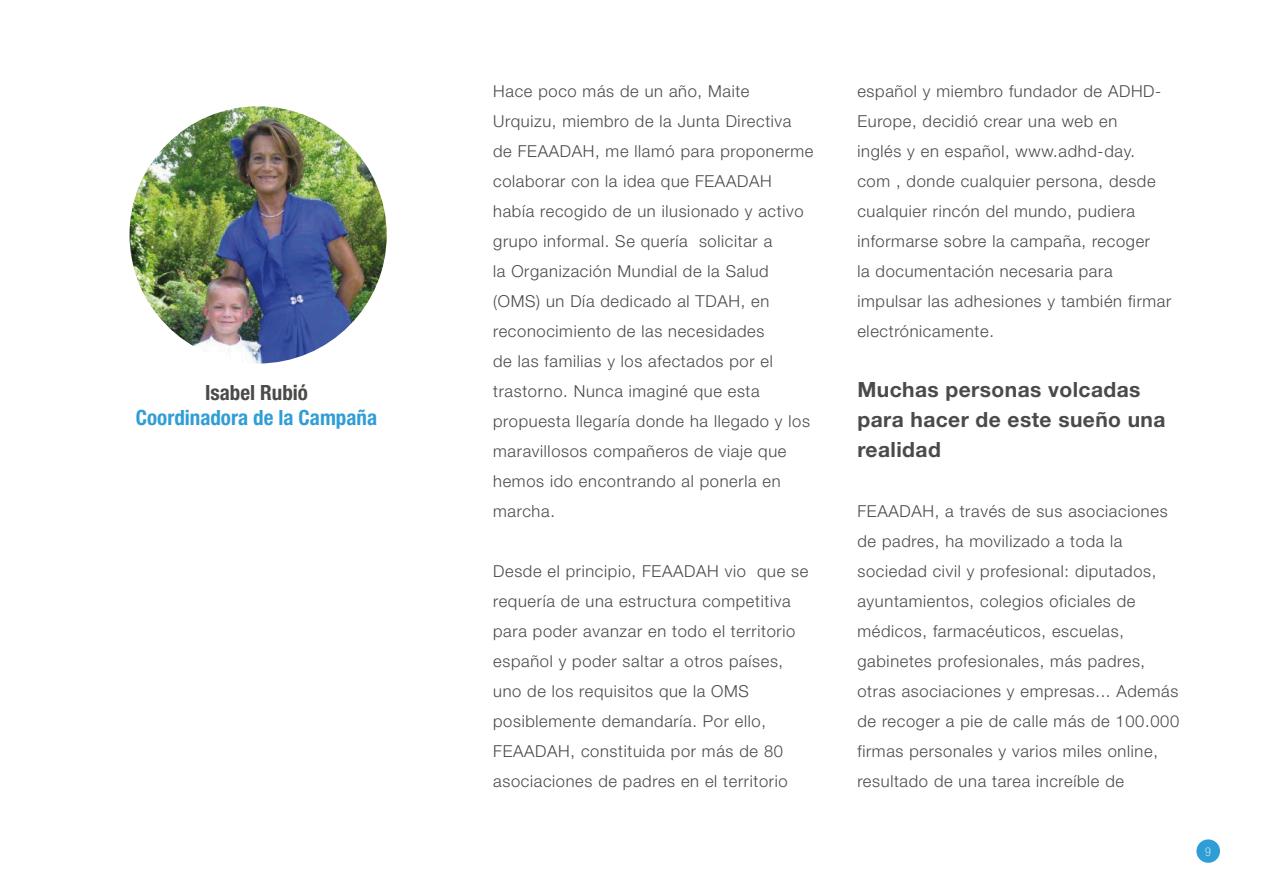
<style>
.page{position:relative;width:1263px;height:893px;background:#fff}
.page>*{position:absolute;margin:0;border:0;box-sizing:border-box;transform-origin:0 0}
.t1{font:700 21px/30px "Helvetica Neue LT Std";letter-spacing:.02em;color:#4a4a49}
.t2{font:700 condensed 21px "Helvetica Neue LT Std";color:#309ed6}
.t3{font:700 condensed 21px "Helvetica Neue LT Std";color:#4a4a49}
.t4{font:300 16.5px/30px "Helvetica Neue LT Std";letter-spacing:.04em;color:#4a4a49}
.t5{font:100 condensed 12px "Helvetica Neue LT Std";color:#fff}
</style>
<div class="page">
<div style="left:1196px;top:839px;width:24px;height:24px;background:#309ed6;border-radius:50%"></div>
<img style="left:129px;top:106px;width:258px;height:257px;border-radius:129px">
<p class="t3" style="left:205px;top:380px;width:104px">Isabel Rubió</p>
<p class="t2" style="left:136px;top:405px;width:243px">Coordinadora de la Campaña</p>
<p class="t4" style="left:493px;top:76px;width:322px">Hace poco más de un año, Maite Urquizu, miembro de la Junta Directiva de FEAADAH, me llamó para proponerme colaborar con la idea que FEAADAH había recogido de un ilusionado y activo grupo informal. Se quería solicitar a<br>la Organización Mundial de la Salud (OMS) un Día dedicado al TDAH, en reconocimiento de las necesidades<br>de las familias y los afectados por el trastorno. Nunca imaginé que esta propuesta llegaría donde ha llegado y los maravillosos compañeros de viaje que hemos ido encontrando al ponerla en marcha.</p>
<p class="t4" style="left:493px;top:556px;width:317px">Desde el principio, FEAADAH vio que se requería de una estructura competitiva para poder avanzar en todo el territorio español y poder saltar a otros países, uno de los requisitos que la OMS posiblemente demandaría. Por ello, FEAADAH, constituida por más de 80 asociaciones de padres en el territorio</p>
<p class="t4" style="left:857px;top:76px;width:315px">español y miembro fundador de ADHD-Europe, decidió crear una web en<br>inglés y en español, www.adhd-day. com , donde cualquier persona, desde cualquier rincón del mundo, pudiera informarse sobre la campaña, recoger<br>la documentación necesaria para impulsar las adhesiones y también firmar electrónicamente.</p>
<p class="t1" style="left:857px;top:374px;width:310px">Muchas personas volcadas para hacer de este sueño una realidad</p>
<p class="t4" style="left:857px;top:496px;width:323px">FEAADAH, a través de sus asociaciones de padres, ha movilizado a toda la sociedad civil y profesional: diputados, ayuntamientos, colegios oficiales de médicos, farmacéuticos, escuelas, gabinetes profesionales, más padres, otras asociaciones y empresas... Además de recoger a pie de calle más de 100.000 firmas personales y varios miles online, resultado de una tarea increíble de</p>
<p class="t5" style="left:1205px;top:845px;width:7px">9</p>
</div>
